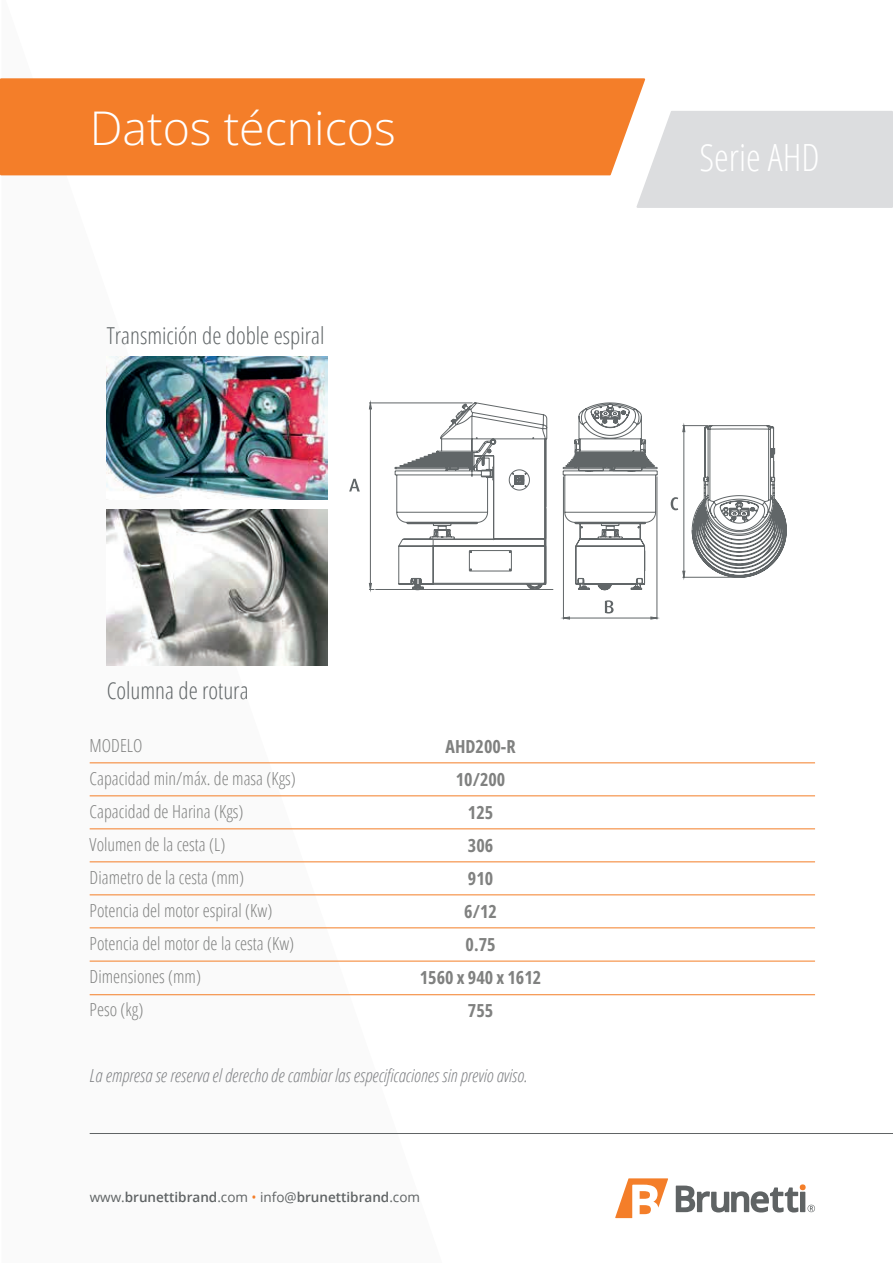
<style>
.page{position:relative;width:893px;height:1263px;background:#fff}
.page>*{position:absolute;margin:0;border:0;box-sizing:border-box;transform-origin:0 0}
.t1{font:300 46.5px "Open Sans";color:#fff}
.t2{font:300 condensed 37.5px "Open Sans";color:#fff}
.t3{font:300 condensed 23.25px "Open Sans";color:#616668}
.t4{font:300 condensed 18px/33px "Open Sans";color:#808180}
.t5{font:italic 300 condensed 18px "Open Sans";color:#808285}
.t6{font:700 18px/33px "Open Sans Condensed";color:#808180;text-align:center}
.t7{font:600 13.5px "Open Sans";color:#5f6364}
.s1{font-weight:400}
.s2{color:#f47e29}
</style>
<div class="page">
<svg style="left:1px;top:175px;width:441px;height:959px"></svg>
<div style="left:0;top:78px;width:645px;height:97px;background:#f47e29"></div>
<div style="left:636px;top:111px;width:257px;height:97px;background:#dcdddf"></div>
<hr style="left:90px;top:1133px;width:803px;height:1px;background:#5f6364">
<svg style="left:615px;top:1178px;width:53px;height:40px"></svg>
<svg style="left:676px;top:1184px;width:139px;height:28px"></svg>
<hr style="left:90px;top:828px;width:725px;height:1px;background:#f47e27">
<hr style="left:90px;top:861px;width:725px;height:1px;background:#f47e27">
<hr style="left:90px;top:795px;width:725px;height:1px;background:#f47e27">
<hr style="left:90px;top:762px;width:725px;height:1px;background:#f47e27">
<hr style="left:90px;top:894px;width:725px;height:1px;background:#f47e27">
<hr style="left:90px;top:927px;width:725px;height:1px;background:#f47e27">
<hr style="left:90px;top:961px;width:725px;height:1px;background:#f47e27">
<hr style="left:90px;top:994px;width:725px;height:1px;background:#f47e27">
<svg style="left:369px;top:402px;width:291px;height:218px"></svg>
<hr style="left:376px;top:589px;width:159px;height:1px;background:#616668">
<hr style="left:563px;top:477px;width:1px;height:142px;background:#616668">
<hr style="left:657px;top:477px;width:1px;height:142px;background:#616668">
<hr style="left:369px;top:403px;width:103px;height:1px;background:#616668">
<svg style="left:369px;top:403px;width:5px;height:187px"></svg>
<svg style="left:394px;top:402px;width:393px;height:189px"></svg>
<svg style="left:349px;top:479px;width:11px;height:12px"></svg>
<svg style="left:564px;top:600px;width:93px;height:19px"></svg>
<svg style="left:671px;top:425px;width:37px;height:152px"></svg>
<img style="left:107px;top:356px;width:221px;height:143px">
<img style="left:107px;top:510px;width:220px;height:156px">
<h1 class="t1" style="left:90px;top:96px;width:308px">Datos técnicos</h1>
<p class="t3" style="left:107px;top:319px;width:219px">Transmición de doble espiral</p>
<p class="t3" style="left:107px;top:674px;width:143px">Columna de rotura</p>
<p class="t4" style="left:90px;top:729px;width:208px">MODELO<br>Capacidad min/máx. de masa (Kgs)<br>Capacidad de Harina (Kgs)<br>Volumen de la cesta (L)<br>Diametro de la cesta (mm)<br>Potencia del motor espiral (Kw)<br>Potencia del motor de la cesta (Kw)<br>Dimensiones (mm)<br>Peso (kg)</p>
<p class="t6" style="left:420px;top:730px;width:123px">AHD200-R<br>10/200<br>125<br>306<br>910<br>6/12<br>0.75<br>1560 x 940 x 1612<br>755</p>
<p class="t5" style="left:90px;top:1064px;width:439px">La empresa se reserva el derecho de cambiar las especificaciones sin previo aviso.</p>
<p class="t7" style="left:90px;top:1188px;width:332px"><span class="s1">www.</span>brunettibrand<span class="s1">.com</span> <span class="s2">•</span> <span class="s1">info@</span>brunettibrand<span class="s1">.com</span></p>
<h2 class="t2" style="left:699px;top:132px;width:122px">Serie AHD</h2>
</div>
